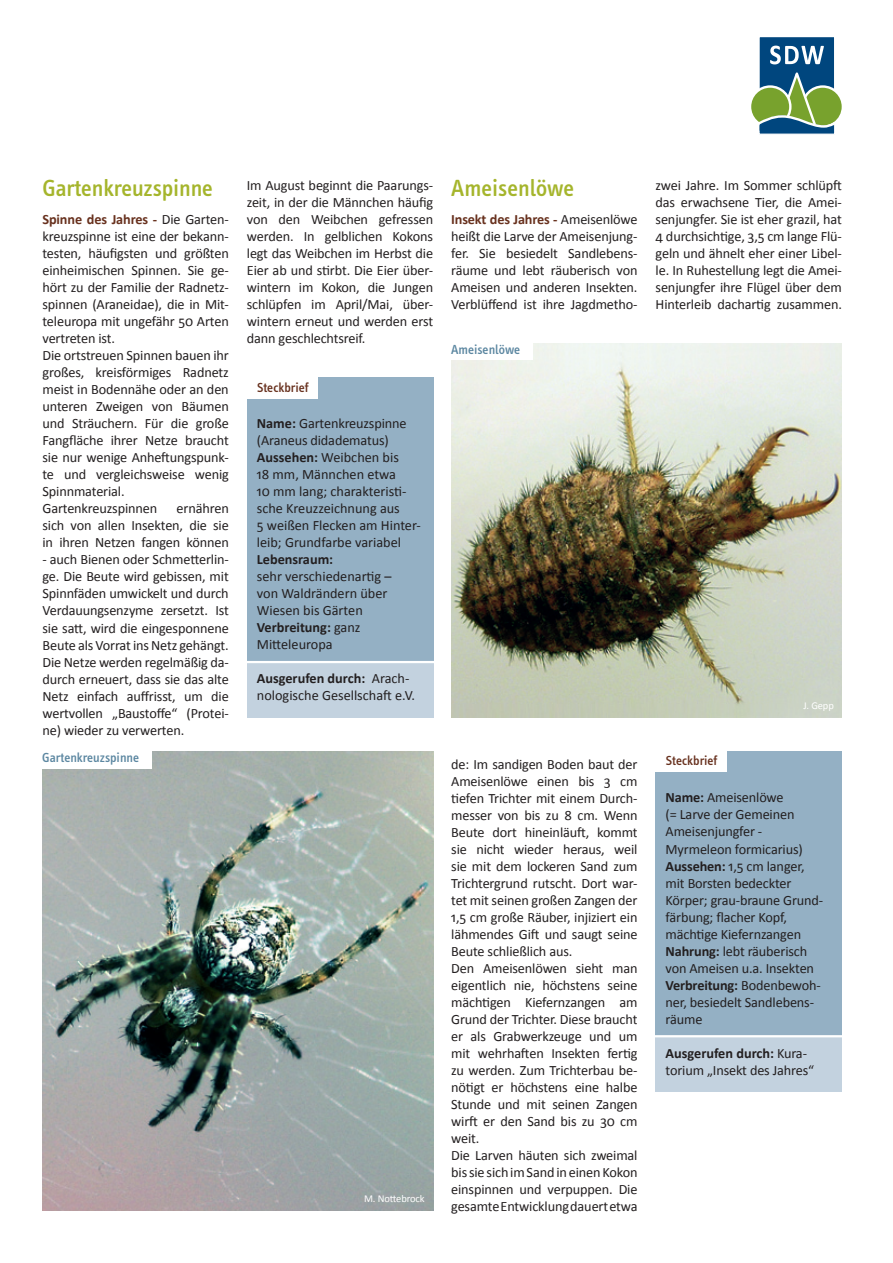
<style>
.page{position:relative;width:893px;height:1263px;background:#fff}
.page>*{position:absolute;margin:0;border:0;box-sizing:border-box;transform-origin:0 0}
.t1{font:500 24px "Info Text";letter-spacing:-.005em;color:#a5b52c}
.t2{font:14.25px/17px "Calibri";letter-spacing:-.01em;color:#231f20}
.t3{font:700 14.25px "Calibri";color:#231f20}
.t4{font:500 13.5px "Info Text";color:#5c87a1}
.t5{font:500 13.5px "Info Text";color:#68311e}
.t6{font:10.5px "Calibri";letter-spacing:-.01em;color:#fff}
.s1{font-weight:700;color:#68311e}
.s2{font-weight:700}
</style>
<div class="page">
<img style="left:451px;top:343px;width:391px;height:374px">
<div style="left:656px;top:751px;width:186px;height:340px;background:#94b0c4"></div>
<div style="left:656px;top:1036px;width:186px;height:55px;background:#c3d2df"></div>
<svg style="left:750px;top:87px;width:40px;height:40px"></svg>
<div style="left:749px;top:85px;width:42px;height:43px;border:2px solid #fff;border-radius:50%"></div>
<svg style="left:758px;top:37px;width:84px;height:98px"></svg>
<img style="left:43px;top:751px;width:390px;height:460px">
<div style="left:23px;top:747px;width:129px;height:21px;background:#fff"></div>
<div style="left:445px;top:338px;width:88px;height:22px;background:#fff"></div>
<div style="left:247px;top:377px;width:186px;height:339px;background:#94b0c4"></div>
<div style="left:247px;top:662px;width:186px;height:55px;background:#c3d2df"></div>
<div style="left:241px;top:371px;width:77px;height:27px;background:#fff"></div>
<div style="left:648px;top:743px;width:78px;height:29px;background:#fff"></div>
<hr style="left:245px;top:661px;width:193px;height:2px;background:#fff">
<hr style="left:652px;top:1035px;width:193px;height:2px;background:#fff">
<h1 class="t1" style="left:43px;top:175px;width:172px">Gartenkreuzspinne</h1>
<p class="t2" style="left:43px;top:210px;width:188px"><span class="s1">Spinne des Jahres -</span> Die Garten&shy;kreuzspinne ist eine der bekann&shy;testen, häufigsten und größten einheimischen Spinnen. Sie ge&shy;hört zu der Familie der Radnetz&shy;spinnen (Araneidae), die in Mit&shy;teleuropa mit ungefähr 50 Arten vertreten ist.<br>Die ortstreuen Spinnen bauen ihr großes, kreisförmiges Radnetz meist in Bodennähe oder an den unteren Zweigen von Bäumen und Sträuchern. Für die große<br>Fangfläche ihrer Netze braucht sie nur wenige Anheftungspunk&shy;te und vergleichsweise wenig<br>Spinnmaterial.<br>Gartenkreuzspinnen</p>
<p class="t2" style="left:43px;top:499px;width:188px;text-align:justify;text-indent:134px">ernähren sich von allen Insekten, die sie in ihren Netzen fangen können</p>
<p class="t2" style="left:43px;top:550px;width:188px;text-align:justify">- auch Bienen oder Schmetterlin&shy;ge. Die Beute wird gebissen, mit Spinnfäden umwickelt und durch Verdauungsenzyme zersetzt. Ist sie satt, wird die eingesponnene Beute als Vorrat ins Netz gehängt.<br>Die Netze werden regelmäßig da&shy;durch erneuert, dass sie das alte Netz einfach auffrisst, um die wertvollen „Baustoffe“ (Protei&shy;ne) wieder zu verwerten.</p>
<p class="t4" style="left:42px;top:749px;width:98px">Gartenkreuzspinne</p>
<p class="t2" style="left:247px;top:176px;width:188px;text-align:justify">Im August beginnt die Paarungs&shy;zeit, in der die Männchen häufig von den Weibchen gefressen werden. In gelblichen Kokons legt das Weibchen im Herbst die Eier ab und stirbt. Die Eier über&shy;wintern im Kokon, die Jungen schlüpfen im April/Mai, über&shy;wintern erneut und werden erst dann geschlechtsreif.</p>
<p class="t5" style="left:257px;top:379px;width:53px">Steckbrief</p>
<p class="t2" style="left:257px;top:414px;width:166px"><span class="s2">Name:</span> Gartenkreuzspinne (Araneus didadematus)<br><span class="s2">Aussehen:</span> Weibchen bis<br>18 mm, Männchen etwa<br>10 mm lang; charakteristi&shy;sche Kreuzzeichnung aus<br>5 weißen Flecken am Hinter&shy;leib; Grundfarbe variabel</p>
<p class="t3" style="left:257px;top:551px;width:78px">Lebensraum:</p>
<p class="t2" style="left:257px;top:567px;width:136px">sehr verschiedenartig – von Waldrändern über<br>Wiesen bis Gärten<br><span class="s2">Verbreitung:</span> ganz<br>Mitteleuropa</p>
<p class="t2" style="left:257px;top:670px;width:160px"><span class="s2">Ausgerufen durch:</span> Arach&shy;nologische Gesellschaft e.V.</p>
<h1 class="t1" style="left:451px;top:175px;width:125px">Ameisenlöwe</h1>
<p class="t2" style="left:451px;top:210px;width:188px;text-align:justify"><span class="s1">Insekt des Jahres -</span> Ameisenlöwe heißt die Larve der Ameisenjung&shy;fer. Sie besiedelt Sandlebens&shy;räume und lebt räuberisch von Ameisen und anderen Insekten.<br>Verblüffend ist ihre Jagdmetho-</p>
<p class="t4" style="left:451px;top:342px;width:71px">Ameisenlöwe</p>
<p class="t6" style="left:364px;top:1192px;width:62px">M. Nottebrock</p>
<p class="t2" style="left:451px;top:755px;width:188px">de: Im sandigen Boden baut der<br>Ameisenlöwe einen bis 3 cm tiefen Trichter mit einem Durch&shy;messer von bis zu 8 cm. Wenn<br>Beute dort hineinläuft, kommt sie nicht wieder heraus, weil sie mit dem lockeren Sand zum<br>Trichtergrund rutscht. Dort war&shy;tet mit seinen großen Zangen der<br>1,5 cm große Räuber, injiziert ein lähmendes Gift und saugt seine<br>Beute schließlich aus.<br>Den Ameisenlöwen sieht man eigentlich nie, höchstens seine mächtigen Kiefernzangen am<br>Grund der Trichter. Diese braucht er als Grabwerkzeuge und um mit wehrhaften Insekten fertig zu werden. Zum Trichterbau be&shy;nötigt er höchstens eine halbe<br>Stunde und mit seinen Zangen wirft er den Sand bis zu 30 cm weit.<br>Die Larven häuten sich zweimal bis sie sich im Sand in einen Kokon einspinnen und verpuppen. Die gesamte Entwicklung dauert etwa</p>
<p class="t2" style="left:656px;top:176px;width:188px;text-align:justify">zwei Jahre. Im Sommer schlüpft das erwachsene Tier, die Amei&shy;senjungfer. Sie ist eher grazil, hat 4 durchsichtige, 3,5 cm lange Flü&shy;geln und ähnelt eher einer Libel&shy;le. In Ruhestellung legt die Amei&shy;senjungfer ihre Flügel über dem Hinterleib dachartig zusammen.</p>
<p class="t5" style="left:666px;top:753px;width:53px">Steckbrief</p>
<p class="t6" style="left:803px;top:699px;width:32px">J. Gepp</p>
<p class="t2" style="left:666px;top:788px;width:159px"><span class="s2">Name:</span> Ameisenlöwe<br>(= Larve der Gemeinen<br>Ameisenjungfer -<br>Myrmeleon formicarius)<br><span class="s2">Aussehen:</span> 1,5 cm langer, mit Borsten bedeckter<br>Körper; grau-braune Grund&shy;färbung; flacher Kopf, mächtige Kiefernzangen<br><span class="s2">Nahrung:</span> lebt räuberisch von Ameisen u.a. Insekten<br><span class="s2">Verbreitung:</span> Bodenbewoh&shy;ner, besiedelt Sandlebens&shy;räume</p>
<p class="t2" style="left:666px;top:1044px;width:150px"><span class="s2">Ausgerufen durch:</span> Kura&shy;torium „Insekt des Jahres“</p>
</div>
